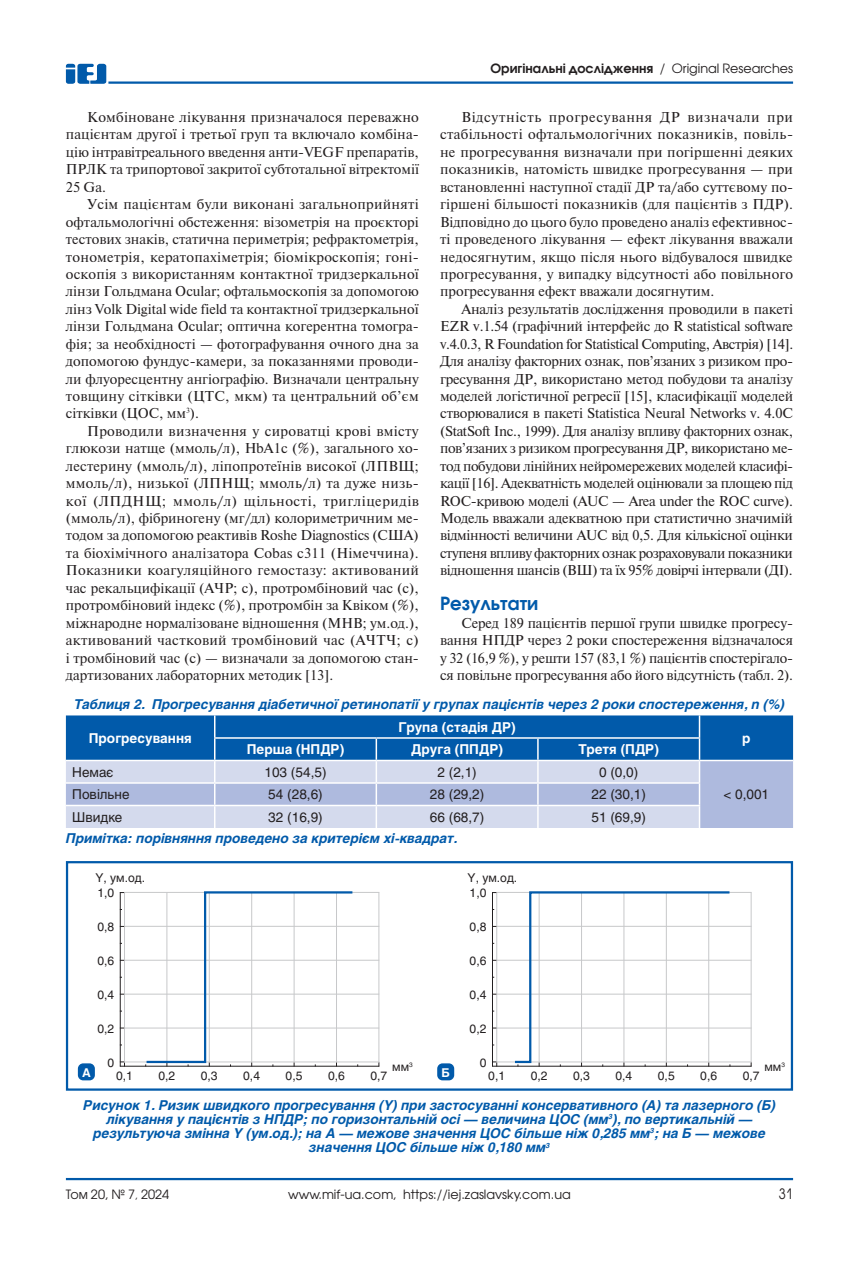
<style>
.page{position:relative;width:859px;height:1263px;background:#fff}
.page>*{position:absolute;margin:0;border:0;box-sizing:border-box;transform-origin:0 0}
.t1{font:700 18px "Avant Garde Gothic C";color:#015aaa}
.t2{font:14.25px/17.4px "Newton";color:#231f20;text-align:justify}
.t3{font:14.25px "Avant Garde Gothic C";color:#231f20;scale:.9 1}
.t4{font:italic 700 13.5px/14.2px "Helios";color:#015aaa;text-align:center}
.t5{font:13.5px "Helios";color:#231f20}
.t6{font:700 13.5px "Helios";color:#fff}
.t7{font:12.75px "Avant Garde Gothic C";color:#231f20}
.t8{font:700 12.75px "Avant Garde Gothic C";color:#231f20}
.t9{font:12px "Helios";color:#231f20}
.t10{font:700 12px "Helios";color:#fff}
.s1{font-weight:400}
.s2{font-size:10.5px}
</style>
<div class="page">
<hr style="left:108px;top:81px;width:685px;height:3px;background:#015aaa">
<hr style="left:66px;top:1178px;width:727px;height:2px;background:#015aaa">
<svg style="left:66px;top:64px;width:40px;height:20px"></svg>
<svg style="left:66px;top:715px;width:727px;height:113px;background:#7da3d0"></svg>
<hr style="left:378px;top:892px;width:1px;height:170px;background:#c7c8ca">
<hr style="left:120px;top:892px;width:1px;height:174px;background:#231f20">
<hr style="left:120px;top:1066px;width:259px;height:1px;background:#231f20">
<hr style="left:124px;top:1028px;width:255px;height:1px;background:#c7c8ca">
<hr style="left:124px;top:994px;width:255px;height:1px;background:#c7c8ca">
<hr style="left:124px;top:960px;width:255px;height:1px;background:#c7c8ca">
<hr style="left:124px;top:892px;width:255px;height:1px;background:#c7c8ca">
<hr style="left:124px;top:926px;width:255px;height:1px;background:#c7c8ca">
<hr style="left:124px;top:892px;width:1px;height:170px;background:#c7c8ca">
<hr style="left:124px;top:1061px;width:255px;height:1px;background:#c7c8ca">
<svg style="left:120px;top:1061px;width:5px;height:5px"></svg>
<svg style="left:144px;top:891px;width:214px;height:175px"></svg>
<hr style="left:751px;top:892px;width:1px;height:170px;background:#c7c8ca">
<hr style="left:492px;top:892px;width:1px;height:174px;background:#231f20">
<hr style="left:492px;top:1066px;width:259px;height:1px;background:#231f20">
<hr style="left:496px;top:1028px;width:255px;height:1px;background:#c7c8ca">
<hr style="left:496px;top:994px;width:255px;height:1px;background:#c7c8ca">
<hr style="left:496px;top:960px;width:255px;height:1px;background:#c7c8ca">
<hr style="left:496px;top:892px;width:255px;height:1px;background:#c7c8ca">
<hr style="left:496px;top:926px;width:255px;height:1px;background:#c7c8ca">
<hr style="left:496px;top:892px;width:1px;height:170px;background:#c7c8ca">
<hr style="left:496px;top:1061px;width:255px;height:1px;background:#c7c8ca">
<svg style="left:493px;top:1061px;width:4px;height:5px"></svg>
<svg style="left:513px;top:891px;width:219px;height:175px"></svg>
<div style="left:437px;top:1063px;width:17px;height:17px;background:#015aaa;border-radius:5px"></div>
<div style="left:78px;top:1063px;width:17px;height:17px;background:#015aaa;border-radius:5px"></div>
<div style="left:66px;top:861px;width:727px;height:230px;border:2px solid #015aaa"></div>
<p class="t8" style="left:491px;top:60px;width:304px">Оригінальні дослідження <span class="s1">/ Original Researches</span></p>
<p class="t2" style="left:66px;top:108px;width:355px;text-indent:21px">Комбіноване лікування призначалося переважно пацієнтам другої і третьої груп та включало комбіна&shy;цію інтравітреального введення анти-VEGF препаратів, ПРЛК та трипортової закритої субтотальної вітректомії 25 Ga.</p>
<p class="t2" style="left:66px;top:195px;width:354px;text-indent:21px">Усім пацієнтам були виконані загальноприйняті офтальмологічні обстеження: візометрія на проєкторі тестових знаків, статична периметрія; рефрактометрія, тонометрія, кератопахіметрія; біомікроскопія; гоні&shy;оскопія з використанням контактної тридзеркальної лінзи Гольдмана Ocular; офтальмоскопія за допомогою лінз Volk Digital wide field та контактної тридзеркальної лінзи Гольдмана Ocular; оптична когерентна томогра&shy;фія; за необхідності — фотографування очного дна за допомогою фундус-камери, за показаннями проводи&shy;ли флуоресцентну ангіографію. Визначали центральну товщину сітківки (ЦТС, мкм) та центральний об’єм сітківки (ЦОС, мм<sup>3</sup>).</p>
<p class="t2" style="left:66px;top:422px;width:355px;text-indent:21px">Проводили визначення у сироватці крові вмісту глюкози натще (ммоль/л), HbA1c (%), загального хо&shy;лестерину (ммоль/л), ліпопротеїнів високої (ЛПВЩ; ммоль/л), низької (ЛПНЩ; ммоль/л) та дуже низь&shy;кої (ЛПДНЩ; ммоль/л) щільності, тригліцеридів (ммоль/л), фібриногену (мг/дл) колориметричним ме&shy;тодом за допомогою реактивів Roshe Diagnostics (США) та біохімічного аналізатора Cobas c311 (Німеччина).<br>Показники коагуляційного гемостазу: активований час рекальцифікації (АЧР; с), протромбіновий час (с), протромбіновий індекс (%), протромбін за Квіком (%), міжнародне нормалізоване відношення (МНВ; ум.од.), активований частковий тромбіновий час (АЧТЧ; с) і тромбіновий час (с) — визначали за допомогою стан&shy;дартизованих лабораторних методик [13].</p>
<p class="t2" style="left:440px;top:108px;width:355px;text-indent:21px">Відсутність прогресування ДР визначали при стабільності офтальмологічних показників, повіль&shy;не прогресування визначали при погіршенні деяких показників, натомість швидке прогресування — при встановленні наступної стадії ДР та/або суттєвому по&shy;гіршені більшості показників (для пацієнтів з ПДР).<br>Відповідно до цього було проведено аналіз ефективнос&shy;ті проведеного лікування — ефект лікування вважали недосягнутим, якщо після нього відбувалося швидке прогресування, у випадку відсутності або повільного прогресування ефект вважали досягнутим.</p>
<p class="t2" style="left:440px;top:300px;width:355px;text-indent:21px">Аналіз результатів дослідження проводили в пакеті EZR v.1.54 (графічний інтерфейс до R statistical software v.4.0.3, R Foundation for Statistical Computing, Австрія) [14].<br>Для аналізу факторних ознак, пов’язаних з ризиком про&shy;гресування ДР, використано метод побудови та аналізу моделей логістичної регресії [15], класифікації моделей створювалися в пакеті Statistica Neural Networks v. 4.0C (StatSoft Inc., 1999). Для аналізу впливу факторних ознак, пов’язаних з ризиком прогресування ДР, використано ме&shy;тод побудови лінійних нейромережевих моделей класифі&shy;кації [16]. Адекватність моделей оцінювали за площею під ROC-кривою моделі (AUC — Area under the ROC curve).<br>Модель вважали адекватною при статистично значимій відмінності величини AUC від 0,5. Для кількісної оцінки ступеня впливу факторних ознак розраховували показники відношення шансів (ВШ) та їх 95% довірчі інтервали (ДІ).</p>
<p class="t1" style="left:440px;top:592px;width:100px">Результати</p>
<p class="t2" style="left:440px;top:614px;width:355px;text-indent:21px">Серед 189 пацієнтів першої групи швидке прогресу&shy;вання НПДР через 2 роки спостереження відзначалося у 32 (16,9 %), у решти 157 (83,1 %) пацієнтів спостерігало&shy;ся повільне прогресування або його відсутність (табл. 2).</p>
<p class="t4" style="left:74px;top:697px;width:712px">Таблиця 2. Прогресування діабетичної ретинопатії у групах пацієнтів через 2 роки спостереження, n (%)</p>
<p class="t6" style="left:89px;top:730px;width:104px">Прогресування</p>
<p class="t6" style="left:398px;top:719px;width:119px">Група (стадія ДР)</p>
<p class="t6" style="left:742px;top:730px;width:10px">p</p>
<p class="t6" style="left:247px;top:741px;width:99px">Перша (НПДР)</p>
<p class="t6" style="left:411px;top:741px;width:93px">Друга (ППДР)</p>
<p class="t6" style="left:578px;top:741px;width:82px">Третя (ПДР)</p>
<p class="t5" style="left:72px;top:764px;width:43px">Немає</p>
<p class="t5" style="left:264px;top:764px;width:64px">103 (54,5)</p>
<p class="t5" style="left:437px;top:764px;width:41px">2 (2,1)</p>
<p class="t5" style="left:599px;top:764px;width:41px">0 (0,0)</p>
<p class="t5" style="left:72px;top:786px;width:59px">Повільне</p>
<p class="t5" style="left:268px;top:786px;width:56px">54 (28,6)</p>
<p class="t5" style="left:430px;top:786px;width:56px">28 (29,2)</p>
<p class="t5" style="left:591px;top:786px;width:56px">22 (30,1)</p>
<p class="t5" style="left:723px;top:786px;width:47px">&lt; 0,001</p>
<p class="t5" style="left:72px;top:809px;width:52px">Швидке</p>
<p class="t5" style="left:268px;top:809px;width:56px">32 (16,9)</p>
<p class="t5" style="left:430px;top:809px;width:56px">66 (68,7)</p>
<p class="t5" style="left:591px;top:809px;width:56px">51 (69,9)</p>
<p class="t4" style="left:66px;top:831px;width:393px">Примітка: порівняння проведено за критерієм хі-квадрат.</p>
<p class="t9" style="left:95px;top:870px;width:51px">Y, ум.од.</p>
<p class="t9" style="left:468px;top:870px;width:51px">Y, ум.од.</p>
<p class="t9" style="left:97px;top:886px;width:18px">1,0</p>
<p class="t9" style="left:470px;top:886px;width:18px">1,0</p>
<p class="t9" style="left:97px;top:919px;width:18px">0,8</p>
<p class="t9" style="left:470px;top:919px;width:18px">0,8</p>
<p class="t9" style="left:97px;top:953px;width:18px">0,6</p>
<p class="t9" style="left:470px;top:953px;width:18px">0,6</p>
<p class="t9" style="left:97px;top:987px;width:18px">0,4</p>
<p class="t9" style="left:470px;top:987px;width:18px">0,4</p>
<p class="t9" style="left:97px;top:1021px;width:18px">0,2</p>
<p class="t9" style="left:470px;top:1021px;width:18px">0,2</p>
<p class="t9" style="left:107px;top:1055px;width:8px">0</p>
<p class="t9" style="left:480px;top:1055px;width:8px">0</p>
<p class="t9" style="left:392px;top:1059px;width:22px">мм<sup>3</sup></p>
<p class="t9" style="left:764px;top:1059px;width:22px">мм<sup>3</sup></p>
<p class="t10" style="left:82px;top:1065px;width:10px">А</p>
<p class="t10" style="left:442px;top:1065px;width:10px">Б</p>
<p class="t9" style="left:531px;top:1069px;width:18px">0,2</p>
<p class="t9" style="left:573px;top:1069px;width:18px">0,3</p>
<p class="t9" style="left:615px;top:1069px;width:18px">0,4</p>
<p class="t9" style="left:658px;top:1069px;width:18px">0,5</p>
<p class="t9" style="left:700px;top:1069px;width:18px">0,6</p>
<p class="t9" style="left:743px;top:1069px;width:18px">0,7</p>
<p class="t9" style="left:116px;top:1069px;width:18px">0,1</p>
<p class="t9" style="left:158px;top:1069px;width:18px">0,2</p>
<p class="t9" style="left:201px;top:1069px;width:18px">0,3</p>
<p class="t9" style="left:243px;top:1069px;width:18px">0,4</p>
<p class="t9" style="left:286px;top:1069px;width:18px">0,5</p>
<p class="t9" style="left:328px;top:1069px;width:18px">0,6</p>
<p class="t9" style="left:370px;top:1069px;width:18px">0,7</p>
<p class="t9" style="left:488px;top:1069px;width:18px">0,1</p>
<p class="t4" style="left:83px;top:1098px;width:694px">Рисунок 1. Ризик швидкого прогресування (Y) при застосуванні консервативного (А) та лазерного (Б) лікування у пацієнтів з НПДР; по горизонтальній осі — величина ЦОС (мм<sup>3</sup>), по вертикальній — результуюча змінна Y (ум.од.); на А — межове значення ЦОС більше ніж 0,285 мм<sup>3</sup>; на Б — межове значення ЦОС більше ніж 0,180 мм<sup>3</sup></p>
<p class="t7" style="left:66px;top:1187px;width:105px">Том 20, № 7<span class="s2">,</span> 2024</p>
<p class="t7" style="left:288px;top:1187px;width:284px">www.mif-ua.com, https://iej.zaslavsky.com.ua</p>
<p class="t3" style="left:779px;top:1185px;width:17px">31</p>
</div>
